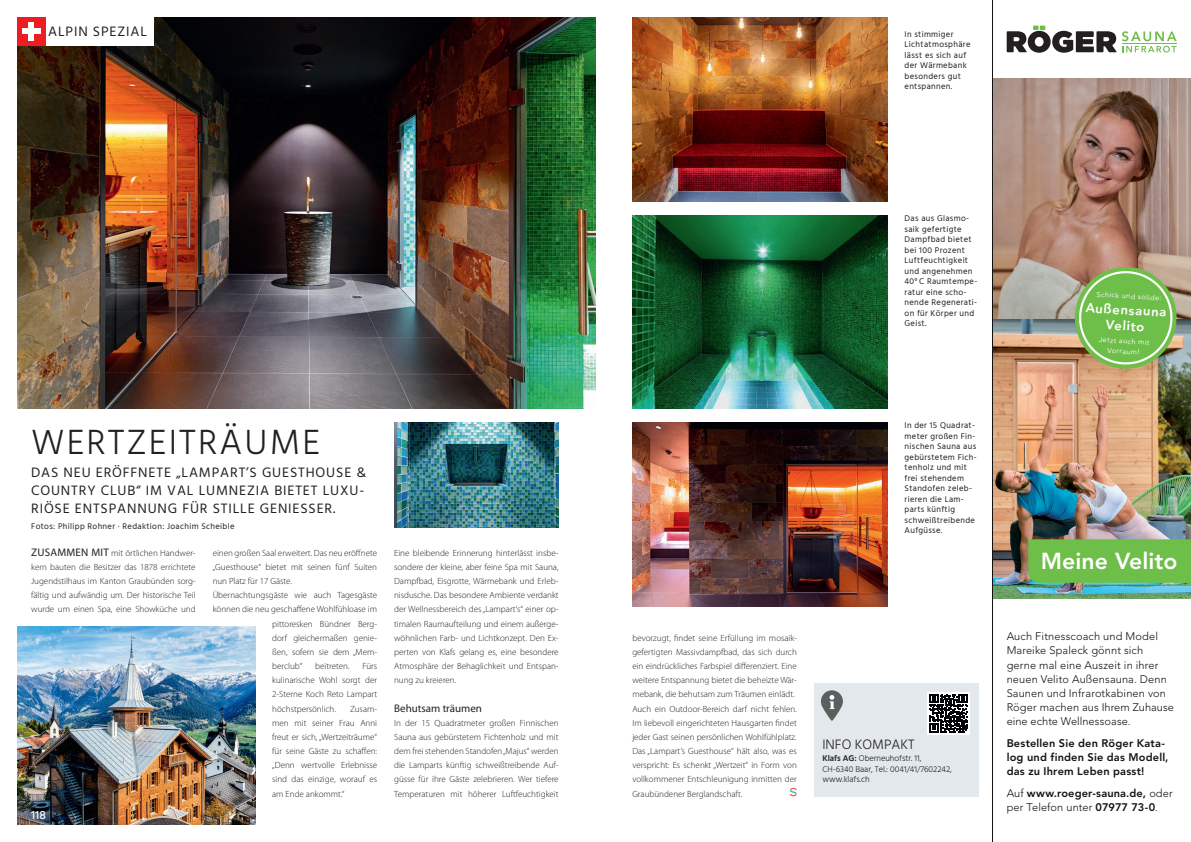
<style>
.page{position:relative;width:1191px;height:842px;background:#fff}
.page>*{position:absolute;margin:0;border:0;box-sizing:border-box;transform-origin:0 0}
._02_Headline_Light_H{font:300 36px "Hind";letter-spacing:.06em;color:#231f20}
.t1{font:800 23px "Avenir LT Std";letter-spacing:.005em;color:#fff}
._03_Subline_Hind{font:14px/18px "Hind";letter-spacing:.06em;color:#231f20}
._01_Dachzeile_Hind{font:14px "Hind";letter-spacing:.06em;color:#231f20}
._01_Info_Headline_Hi{font:300 14px "Hind";color:#231f20}
.t2{font:800 13.1px/16px "Avenir LT Std";color:#fff;text-align:center}
._05_Bildhinweis_Hind{font:500 12px "Hind";color:#fff}
.t3{font:300 11px/14.2px "Avenir LT Std";letter-spacing:.01em;color:#121311}
.t4{font:800 11px/14.2px "Avenir LT Std";letter-spacing:.015em;color:#121311}
._02_Zwischenheadline{font:11px "Myriad Pro";color:#231f20}
._01_Lauftext_Myriad{font:300 9px/14.2px "Myriad Pro";color:#231f20;text-align:justify}
._04_Bildtext_Hind{font:8.5px/10.5px "Hind";letter-spacing:.04em;color:#231f20}
._02_Info_Text_Hind{font:300 8.5px/10.5px "Hind";color:#231f20}
.t5{font:7.3px/10.2px "Avenir LT Std";color:#fff;text-align:center}
.s1{font-weight:400;font-size:11px}
.s2{font-weight:600}
.s3{font-weight:300}
</style>
<div class="page">
<img style="left:993px;top:78px;width:198px;height:521px">
<div style="left:1028px;top:539px;width:163px;height:44px;background:#6ebe4a"></div>
<svg style="left:1006px;top:26px;width:170px;height:27px"></svg>
<hr style="left:1122px;top:43px;width:54px;height:1px;background:#6ebe4a">
<svg style="left:1073px;top:265px;width:105px;height:105px"></svg>
<hr style="left:992px;top:0;width:1px;height:842px;background:#121311">
<img style="left:17px;top:17px;width:578px;height:391px">
<img style="left:632px;top:17px;width:255px;height:184px">
<img style="left:632px;top:215px;width:255px;height:193px">
<img style="left:632px;top:422px;width:255px;height:185px">
<img style="left:394px;top:422px;width:164px;height:105px">
<svg style="left:790px;top:788px;width:6px;height:8px"></svg>
<div style="left:814px;top:683px;width:164px;height:114px;background:#e2e8eb"></div>
<svg style="left:927px;top:692px;width:42px;height:42px"></svg>
<svg style="left:929px;top:694px;width:38px;height:38px"></svg>
<svg style="left:821px;top:690px;width:22px;height:31px"></svg>
<div style="left:17px;top:17px;width:136px;height:28px;background:#fff"></div>
<div style="left:17px;top:17px;width:28px;height:28px;background:#ee1d23"></div>
<div style="left:22px;top:28px;width:18px;height:6px;background:#fff"></div>
<div style="left:28px;top:22px;width:6px;height:19px;background:#fff"></div>
<img style="left:17px;top:626px;width:238px;height:199px">
<p class="_01_Dachzeile_Hind" style="left:48px;top:22px;width:100px">ALPIN SPEZIAL</p>
<p class="_02_Headline_Light_H" style="left:31px;top:418px;width:290px">WERTZEITRÄUME</p>
<p class="_03_Subline_Hind" style="left:31px;top:464px;width:336px">DAS NEU ERÖFFNETE „LAMPART’S GUESTHOUSE &amp;<br>COUNTRY CLUB“ IM VAL LUMNEZIA BIETET LUXU-<br>RIÖSE ENTSPANNUNG FÜR STILLE GENIESSER.</p>
<p class="_04_Bildtext_Hind" style="left:31px;top:522px;width:205px">Fotos: Philipp Rohner · Redaktion: Joachim Scheible</p>
<p class="_01_Lauftext_Myriad" style="left:31px;top:545px;width:166px"><span class="s1">ZUSAMMEN MIT</span> mit örtlichen Handwer&shy;kern bauten die Besitzer das 1878 errichtete Jugendstilhaus im Kanton Graubünden sorg&shy;fältig und aufwändig um. Der historische Teil wurde um einen Spa, eine Showküche und</p>
<p class="_05_Bildhinweis_Hind" style="left:31px;top:807px;width:16px">118</p>
<p class="_01_Lauftext_Myriad" style="left:213px;top:545px;width:166px">einen großen Saal erweitert. Das neu eröffnete „Guesthouse“ bietet mit seinen fünf Suiten nun Platz für 17 Gäste.</p>
<p class="_01_Lauftext_Myriad" style="left:213px;top:588px;width:166px">Übernachtungsgäste wie auch Tagesgäste</p>
<p class="_01_Lauftext_Myriad" style="left:213px;top:602px;width:166px">können die neu geschaffene Wohlfühloase im</p>
<p class="_01_Lauftext_Myriad" style="left:272px;top:616px;width:106px">pittoresken Bündner Berg-</p>
<p class="_01_Lauftext_Myriad" style="left:272px;top:630px;width:106px">dorf gleichermaßen genie-</p>
<p class="_01_Lauftext_Myriad" style="left:272px;top:645px;width:106px">ßen, sofern sie dem „Mem-</p>
<p class="_01_Lauftext_Myriad" style="left:272px;top:659px;width:32px">berclub“</p>
<p class="_01_Lauftext_Myriad" style="left:315px;top:659px;width:36px">beitreten.</p>
<p class="_01_Lauftext_Myriad" style="left:272px;top:659px;width:106px;text-indent:90px">Fürs kulinarische Wohl sorgt der 2-Sterne Koch Reto Lampart höchstpersönlich.</p>
<p class="_01_Lauftext_Myriad" style="left:272px;top:701px;width:106px;text-indent:78px">Zusam&shy;men mit seiner Frau Anni freut er sich, „Wertzeiträume“ für seine Gäste zu schaffen: „Denn wertvolle Erlebnisse sind das einzige, worauf es am Ende ankommt.“</p>
<p class="_01_Lauftext_Myriad" style="left:394px;top:545px;width:166px">Eine bleibende Erinnerung hinterlässt insbe&shy;sondere der kleine, aber feine Spa mit Sauna, Dampfbad, Eisgrotte, Wärmebank und Erleb&shy;nisdusche. Das besondere Ambiente verdankt der Wellnessbereich des „Lampart‘s“ einer op&shy;timalen Raumaufteilung und einem außerge&shy;wöhnlichen Farb- und Lichtkonzept. Den Ex&shy;perten von Klafs gelang es, eine besondere Atmosphäre der Behaglichkeit und Entspan&shy;nung zu kreieren.</p>
<p class="_02_Zwischenheadline" style="left:394px;top:701px;width:89px">Behutsam träumen</p>
<p class="_01_Lauftext_Myriad" style="left:394px;top:715px;width:166px">In der 15 Quadratmeter großen Finnischen Sauna aus gebürstetem Fichtenholz und mit dem frei stehenden Standofen „Majus“ werden die Lamparts künftig schweißtreibende Auf&shy;güsse für ihre Gäste zelebrieren. Wer tiefere Temperaturen mit höherer Luftfeuchtigkeit</p>
<p class="_04_Bildtext_Hind" style="left:904px;top:29px;width:67px">In stimmiger<br>Lichtatmosphäre lässt es sich auf der Wärmebank besonders gut entspannen.</p>
<p class="_04_Bildtext_Hind" style="left:904px;top:214px;width:74px">Das aus Glasmo&shy;saik gefertigte<br>Dampfbad bietet bei 100 Prozent<br>Luftfeuchtigkeit und angenehmen<br>40° C Raumtempe&shy;ratur eine scho&shy;nende Regenerati&shy;on für Körper und<br>Geist.</p>
<p class="_04_Bildtext_Hind" style="left:904px;top:420px;width:74px">In der 15 Quadrat&shy;meter großen Fin&shy;nischen Sauna aus gebürstetem Fich&shy;tenholz und mit frei stehendem<br>Standofen zeleb&shy;rieren die Lam&shy;parts künftig schweißtreibende<br>Aufgüsse.</p>
<p class="_01_Lauftext_Myriad" style="left:632px;top:630px;width:166px">bevorzugt, findet seine Erfüllung im mosaik&shy;gefertigten Massivdampfbad, das sich durch ein eindrückliches Farbspiel differenziert. Eine weitere Entspannung bietet die beheizte Wär&shy;mebank, die behutsam zum Träumen einlädt.</p>
<p class="_01_Lauftext_Myriad" style="left:632px;top:701px;width:166px">Auch ein Outdoor-Bereich darf nicht fehlen.<br>Im liebevoll eingerichteten Hausgarten findet jeder Gast seinen persönlichen Wohlfühlplatz.<br>Das „Lampart’s Guesthouse“ hält also, was es verspricht: Es schenkt „Wertzeit“ in Form von vollkommener Entschleunigung inmitten der Graubündener Berglandschaft.</p>
<p class="_01_Info_Headline_Hi" style="left:822px;top:735px;width:94px">INFO KOMPAKT</p>
<p class="_02_Info_Text_Hind" style="left:822px;top:754px;width:131px"><span class="s2">Klafs AG:</span> Oberneuhofstr. 11,<br>CH-6340 Baar, Tel.: 0041/41/7602242, www.klafs.ch</p>
<p class="t5" style="left:1097px;top:289px;width:66px;rotate:4deg">Schick und solide:</p>
<p class="t2" style="left:1086px;top:300px;width:83px;rotate:3deg">Außensauna<br>Velito</p>
<p class="t5" style="left:1099px;top:334px;width:52px;rotate:4deg">Jetzt auch mit<br>Vorraum!</p>
<p class="t1" style="left:1041px;top:547px;width:138px">Meine Velito</p>
<p class="t3" style="left:1006px;top:629px;width:169px">Auch Fitnesscoach und Model<br>Mareike Spaleck gönnt sich gerne mal eine Auszeit in ihrer neuen Velito Außensauna. Denn<br>Saunen und Infrarotkabinen von<br>Röger machen aus Ihrem Zuhause eine echte Wellnessoase.</p>
<p class="t4" style="left:1006px;top:736px;width:163px">Bestellen Sie den Röger Kata&shy;log und finden Sie das Modell, das zu Ihrem Leben passt!</p>
<p class="t4" style="left:1006px;top:786px;width:168px"><span class="s3">Auf</span> www.roeger-sauna.de, <span class="s3">oder per Telefon unter</span> 07977 73-0<span class="s3">.</span></p>
</div>
